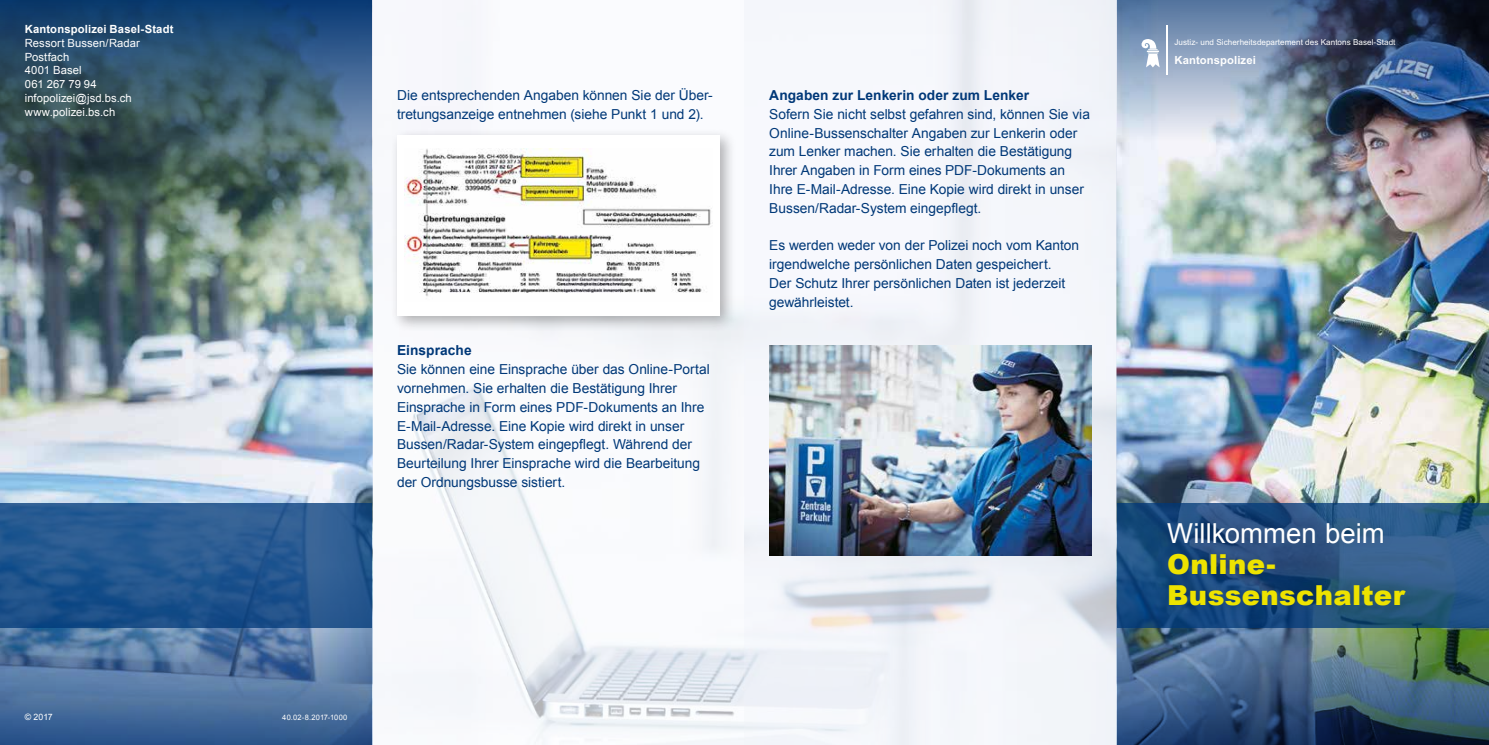
<style>
.page{position:relative;width:1489px;height:745px;background:#fff}
.page>*{position:absolute;margin:0;border:0;box-sizing:border-box;transform-origin:0 0}
.t1{font:900 27.5px/31.2px "Arial";letter-spacing:.01em;color:#eee300}
.t2{font:27.5px "Arial";color:#fff}
.t3{font:13.75px/18.8px "Arial";color:#003878}
.t4{font:700 13.75px "Arial";letter-spacing:.005em;color:#003878}
.t5{font:11.25px/13.8px "Arial";letter-spacing:.005em;color:#fff}
.t6{font:700 11.25px "Arial";letter-spacing:.01em;color:#fff}
.t7{font:8.75px "Arial";color:#fff}
.t8{font:8.12px "Arial";letter-spacing:.005em;color:#fff}
.t9{font:7.5px "Arial";letter-spacing:.025em;color:#fff}
</style>
<div class="page">
<img style="left:0;top:0;width:1488px;height:744px">
<img style="left:0;top:0;width:372px;height:275px">
<svg style="left:0;top:627px;width:372px;height:117px;background:#4e729f"></svg>
<img style="left:744px;top:0;width:372px;height:744px">
<img style="left:769px;top:345px;width:322px;height:210px">
<img style="left:1116px;top:0;width:372px;height:140px">
<img style="left:1116px;top:627px;width:372px;height:117px">
<svg style="left:0;top:503px;width:372px;height:124px;background:#25578e"></svg>
<div style="left:390px;top:128px;width:346px;height:204px;background:#000;opacity:.3"></div>
<div style="left:397px;top:135px;width:322px;height:180px;background:#fff"></div>
<img style="left:405px;top:149px;width:307px;height:147px">
<svg style="left:1141px;top:39px;width:18px;height:28px"></svg>
<hr style="left:1166px;top:25px;width:2px;height:49px;background:#fff">
<svg style="left:1116px;top:503px;width:372px;height:124px;background:#235483"></svg>
<div style="left:1155px;top:510px;width:262px;height:108px;background:#000;opacity:.2"></div>
<p class="t6" style="left:25px;top:22px;width:150px">Kantonspolizei Basel-Stadt</p>
<p class="t5" style="left:25px;top:36px;width:117px">Ressort Bussen/Radar<br>Postfach<br>4001 Basel<br>061 267 79 94 infopolizei@jsd.bs.ch www.polizei.bs.ch</p>
<p class="t3" style="left:397px;top:86px;width:317px">Die entsprechenden Angaben können Sie der Über&shy;tretungsanzeige entnehmen (siehe Punkt 1 und 2).</p>
<p class="t4" style="left:769px;top:86px;width:261px">Angaben zur Lenkerin oder zum Lenker</p>
<p class="t3" style="left:769px;top:105px;width:322px">Sofern Sie nicht selbst gefahren sind, können Sie via Online-Bussenschalter Angaben zur Lenkerin oder zum Lenker machen. Sie erhalten die Bestätigung Ihrer Angaben in Form eines PDF-Dokuments an Ihre E-Mail-Adresse. Eine Kopie wird direkt in unser Bussen/Radar-System eingepflegt.</p>
<p class="t3" style="left:769px;top:236px;width:311px">Es werden weder von der Polizei noch vom Kanton irgendwelche persönlichen Daten gespeichert.<br>Der Schutz Ihrer persönlichen Daten ist jederzeit gewährleistet.</p>
<p class="t4" style="left:397px;top:341px;width:76px">Einsprache</p>
<p class="t3" style="left:397px;top:360px;width:314px">Sie können eine Einsprache über das Online-Portal vornehmen. Sie erhalten die Bestätigung Ihrer Einsprache in Form eines PDF-Dokuments an Ihre E-Mail-Adresse. Eine Kopie wird direkt in unser Bussen/Radar-System eingepflegt. Während der Beurteilung Ihrer Einsprache wird die Bearbeitung der Ordnungsbusse sistiert.</p>
<p class="t7" style="left:25px;top:710px;width:29px">© 2017</p>
<p class="t9" style="left:282px;top:712px;width:67px">40.02-8.2017-1000</p>
<p class="t8" style="left:1174px;top:37px;width:222px">Justiz- und Sicherheitsdepartement des Kantons Basel-Stadt</p>
<p class="t6" style="left:1174px;top:53px;width:83px">Kantonspolizei</p>
<h1 class="t2" style="left:1167px;top:514px;width:219px">Willkommen beim</h1>
<h1 class="t1" style="left:1167px;top:547px;width:239px">Online-<br>Bussenschalter</h1>
</div>
